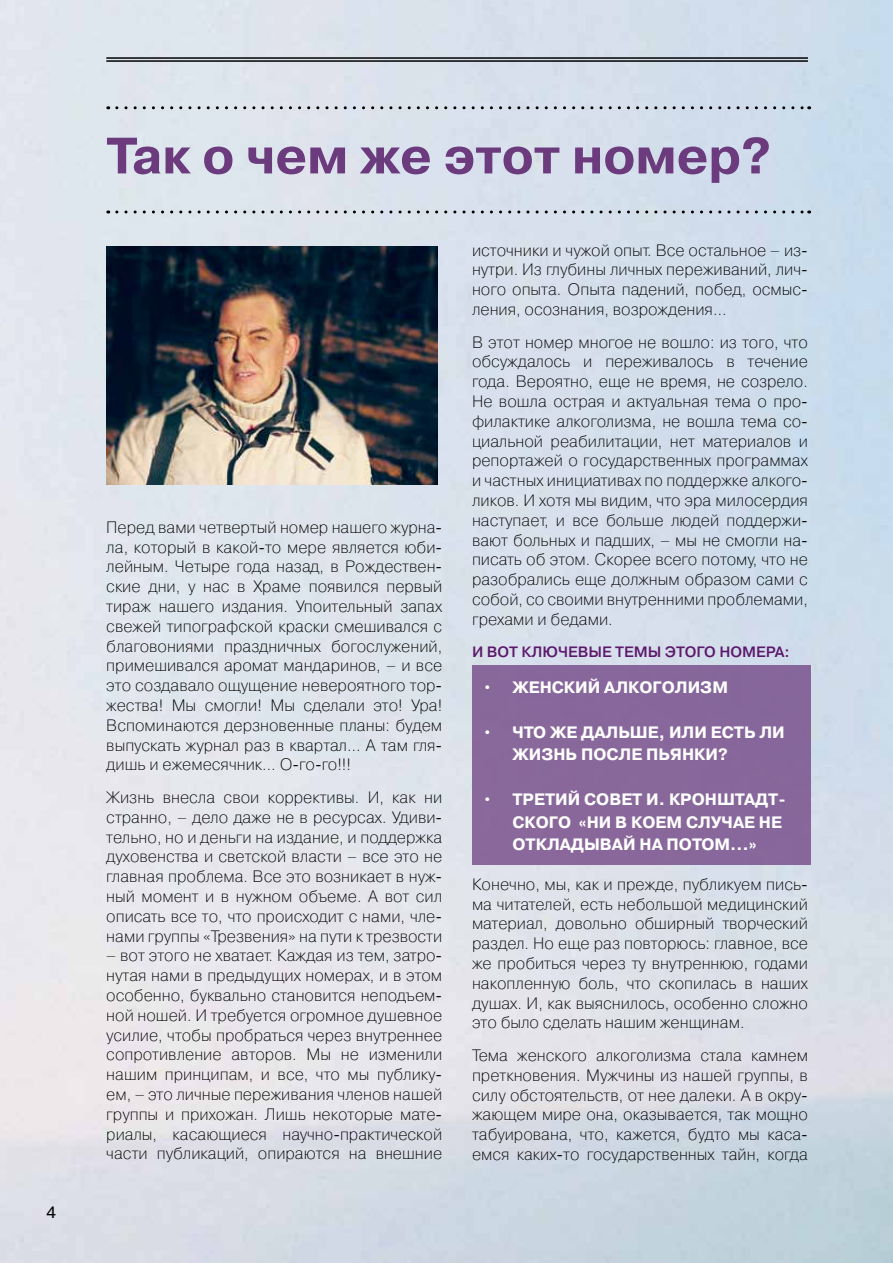
<style>
.page{position:relative;width:893px;height:1263px;background:#fff}
.page>*{position:absolute;margin:0;border:0;box-sizing:border-box;transform-origin:0 0}
.t1{font:700 51px "Pragmatica C";color:#6b3b7e}
.t2{font:16.5px/19.8px "Pragmatica Light C";color:#000;text-align:justify}
.t3{font:700 16.5px/22.5px "Pragmatica C";color:#fff}
.t4{font:16.5px "Pragmatica C";color:#000}
.t5{font:700 15px "Pragmatica Light C";color:#5c186b}
.s1{font-family:"Pragmatica Light C"}
</style>
<div class="page">
<img style="left:0;top:0;width:893px;height:1263px">
<div style="left:472px;top:665px;width:338px;height:200px;background:#88679b"></div>
<hr style="left:106px;top:57px;width:702px;height:2px;background:#000">
<hr style="left:106px;top:60px;width:702px;height:2px;background:#000">
<svg style="left:117px;top:106px;width:693px;height:3px;background:#a4abb3"></svg>
<img style="left:106px;top:247px;width:332px;height:238px">
<svg style="left:117px;top:210px;width:693px;height:3px;background:#a6aeb6"></svg>
<p class="t4" style="left:47px;top:1203px;width:11px">4</p>
<h1 class="t1" style="left:106px;top:128px;width:666px">Так о чем же этот номер?</h1>
<p class="t2" style="left:106px;top:517px;width:337px">Перед вами четвертый номер нашего журна&shy;ла, который в какой-то мере является юби&shy;лейным. Четыре года назад, в Рождествен&shy;ские дни, у нас в Храме появился первый тираж нашего издания. Упоительный запах свежей типографской краски смешивался с благовониями праздничных богослужений, примешивался аромат мандаринов, – и все это создавало ощущение невероятного тор&shy;жества! Мы смогли! Мы сделали это! Ура!<br>Вспоминаются дерзновенные планы: будем выпускать журнал раз в квартал… А там гля&shy;дишь и ежемесячник… О-го-го!!!</p>
<p class="t2" style="left:106px;top:787px;width:337px">Жизнь внесла свои коррективы. И, как ни странно, – дело даже не в ресурсах. Удиви&shy;тельно, но и деньги на издание, и поддержка духовенства и светской власти – все это не главная проблема. Все это возникает в нуж&shy;ный момент и в нужном объеме. А вот сил описать все то, что происходит с нами, чле&shy;нами группы «Трезвения» на пути к трезвости</p>
<p class="t2" style="left:106px;top:946px;width:337px">– вот этого не хватает. Каждая из тем, затро&shy;нутая нами в предыдущих номерах, и в этом особенно, буквально становится неподъем&shy;ной ношей. И требуется огромное душевное усилие, чтобы пробраться через внутреннее сопротивление авторов. Мы не изменили нашим принципам, и все, что мы публику&shy;ем, – это личные переживания членов нашей группы и прихожан. Лишь некоторые мате&shy;риалы, касающиеся научно-практической части публикаций, опираются на внешние</p>
<p class="t2" style="left:472px;top:240px;width:337px">источники и чужой опыт. Все остальное – из&shy;нутри. Из глубины личных переживаний, лич&shy;ного опыта. Опыта падений, побед, осмыс&shy;ления, осознания, возрождения…</p>
<p class="t2" style="left:472px;top:332px;width:337px">В этот номер многое не вошло: из того, что обсуждалось и переживалось в течение года. Вероятно, еще не время, не созрело.<br>Не вошла острая и актуальная тема о про&shy;филактике алкоголизма, не вошла тема со&shy;циальной реабилитации, нет материалов и репортажей о государственных программах и частных инициативах по поддержке алкого&shy;ликов. И хотя мы видим, что эра милосердия наступает, и все больше людей поддержи&shy;вают больных и падших, – мы не смогли на&shy;писать об этом. Скорее всего потому, что не разобрались еще должным образом сами с собой, со своими внутренними проблемами, грехами и бедами.</p>
<p class="t5" style="left:472px;top:644px;width:319px">И вот ключевые темы этого номера:</p>
<p class="t3" style="left:482px;top:676px;width:247px"><span class="s1">•</span> Женский алкоголизм</p>
<p class="t3" style="left:512px;top:721px;width:274px;text-indent:-30px"><span class="s1">•</span> Что же дальше, или есть ли жизнь после пьянки?</p>
<p class="t3" style="left:512px;top:788px;width:275px;text-indent:-30px"><span class="s1">•</span> Третий совет И. Кронштадт&shy;ского «Ни в коем случае не откладывай на потом…»</p>
<p class="t2" style="left:472px;top:874px;width:337px">Конечно, мы, как и прежде, публикуем пись&shy;ма читателей, есть небольшой медицинский материал, довольно обширный творческий раздел. Но еще раз повторюсь: главное, все же пробиться через ту внутреннюю, годами накопленную боль, что скопилась в наших душах. И, как выяснилось, особенно сложно это было сделать нашим женщинам.</p>
<p class="t2" style="left:472px;top:1045px;width:337px">Тема женского алкоголизма стала камнем преткновения. Мужчины из нашей группы, в силу обстоятельств, от нее далеки. А в окру&shy;жающем мире она, оказывается, так мощно табуирована, что, кажется, будто мы каса&shy;емся каких-то государственных тайн, когда</p>
</div>
